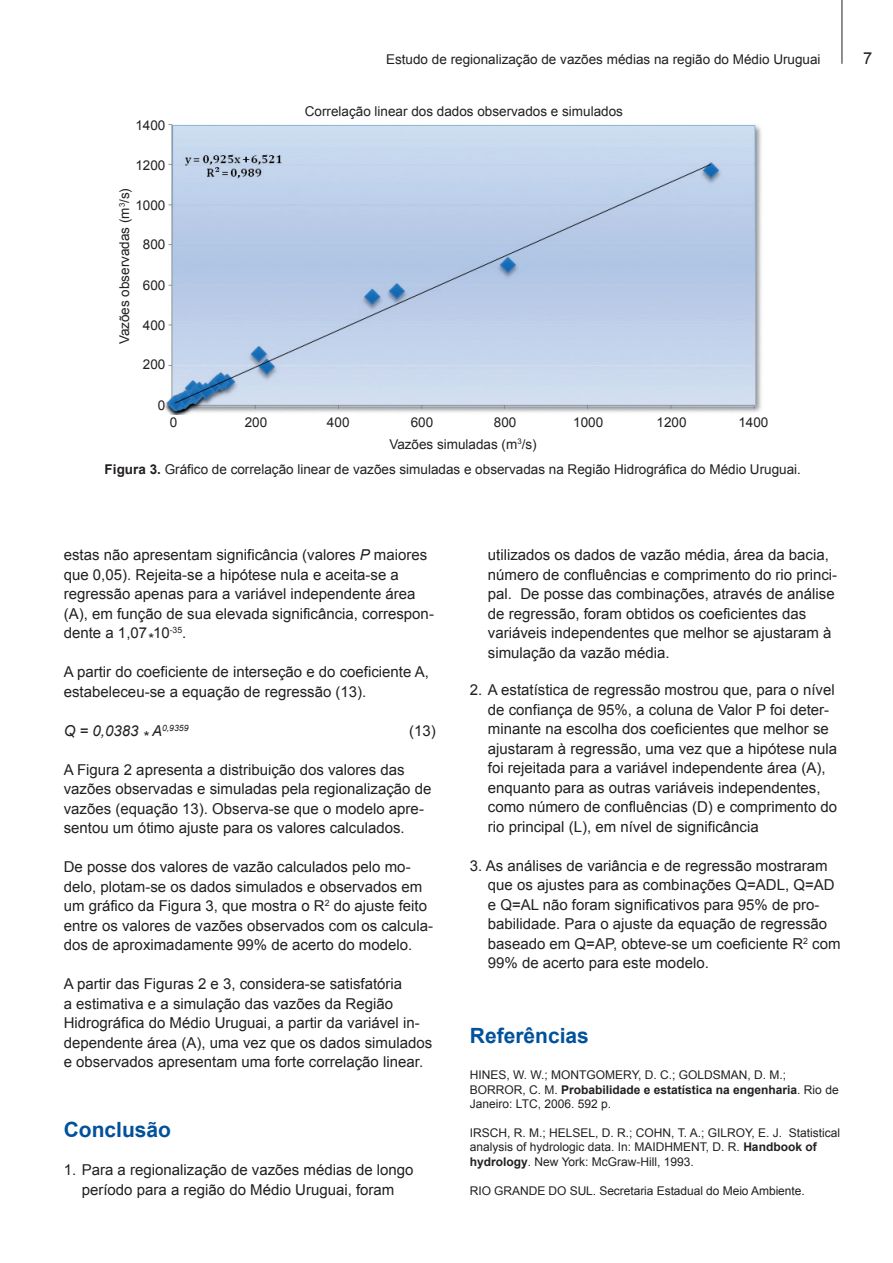
<style>
.page{position:relative;width:893px;height:1263px;background:#fff}
.page>*{position:absolute;margin:0;border:0;box-sizing:border-box;transform-origin:0 0}
.t1{font:700 21px "Arial";color:#01519b}
.t2{font:16.5px "Arial";color:#231f20}
.t3{font:15px/19.5px "Arial";color:#231f20}
.t4{font:italic 15px "Arial";color:#231f20}
.t5{font:13.5px "Arial";color:#231f20}
.t6{font:12px/14.4px "Arial";color:#231f20}
.s1{font-weight:700}
.s2{font-style:italic}
</style>
<div class="page">
<hr style="left:842px;top:0;width:1px;height:64px;background:#231f20">
<img style="left:165px;top:124px;width:597px;height:291px">
<p class="t5" style="left:135px;top:116px;width:32px">1400</p>
<p class="t5" style="left:135px;top:157px;width:32px">1200</p>
<p class="t5" style="left:135px;top:197px;width:32px">1000</p>
<p class="t5" style="left:143px;top:235px;width:24px">800</p>
<p class="t5" style="left:143px;top:276px;width:24px">600</p>
<p class="t5" style="left:143px;top:317px;width:24px">400</p>
<p class="t5" style="left:143px;top:356px;width:24px">200</p>
<p class="t5" style="left:116px;top:344px;width:158px;rotate:-90deg">Vazões observadas (m<sup>3</sup>/s)</p>
<p class="t5" style="left:158px;top:396px;width:9px">0</p>
<p class="t5" style="left:386px;top:50px;width:436px">Estudo de regionalização de vazões médias na região do Médio Uruguai</p>
<p class="t2" style="left:863px;top:48px;width:11px">7</p>
<p class="t5" style="left:305px;top:103px;width:320px">Correlação linear dos dados observados e simulados</p>
<p class="t5" style="left:170px;top:413px;width:9px">0</p>
<p class="t5" style="left:245px;top:413px;width:24px">200</p>
<p class="t5" style="left:327px;top:413px;width:24px">400</p>
<p class="t5" style="left:411px;top:413px;width:24px">600</p>
<p class="t5" style="left:494px;top:413px;width:24px">800</p>
<p class="t5" style="left:573px;top:413px;width:32px">1000</p>
<p class="t5" style="left:657px;top:413px;width:32px">1200</p>
<p class="t5" style="left:738px;top:413px;width:32px">1400</p>
<p class="t5" style="left:389px;top:435px;width:149px">Vazões simuladas (m<sup>3</sup>/s)</p>
<p class="t5" style="left:105px;top:461px;width:698px"><span class="s1">Figura 3.</span> Gráfico de correlação linear de vazões simuladas e observadas na Região Hidrográfica do Médio Uruguai.</p>
<p class="t3" style="left:64px;top:545px;width:372px">estas não apresentam significância (valores <span class="s2">P</span> maiores que 0,05). Rejeita-se a hipótese nula e aceita-se a regressão apenas para a variável independente área (A), em função de sua elevada significância, correspon&shy;dente a 1,07<span class="s2">*</span>10<sup>-35</sup>.</p>
<p class="t3" style="left:64px;top:662px;width:367px">A partir do coeficiente de interseção e do coeficiente A, estabeleceu-se a equação de regressão (13).</p>
<p class="t4" style="left:64px;top:721px;width:126px">Q = 0,0383 * A<sup>0,9359</sup></p>
<p class="t3" style="left:409px;top:721px;width:28px">(13)</p>
<p class="t3" style="left:64px;top:760px;width:369px">A Figura 2 apresenta a distribuição dos valores das vazões observadas e simuladas pela regionalização de vazões (equação 13). Observa-se que o modelo apre&shy;sentou um ótimo ajuste para os valores calculados.</p>
<p class="t3" style="left:64px;top:857px;width:371px">De posse dos valores de vazão calculados pelo mo&shy;delo, plotam-se os dados simulados e observados em um gráfico da Figura 3, que mostra o R<sup>2</sup> do ajuste feito entre os valores de vazões observados com os calcula&shy;dos de aproximadamente 99% de acerto do modelo.</p>
<p class="t3" style="left:64px;top:974px;width:370px">A partir das Figuras 2 e 3, considera-se satisfatória<br>a estimativa e a simulação das vazões da Região Hidrográfica do Médio Uruguai, a partir da variável in&shy;dependente área (A), uma vez que os dados simulados e observados apresentam uma forte correlação linear.</p>
<h1 class="t1" style="left:64px;top:1115px;width:109px">Conclusão</h1>
<p class="t3" style="left:64px;top:1160px;width:351px;text-align:center">1. Para a regionalização de vazões médias de longo período para a região do Médio Uruguai, foram</p>
<p class="t3" style="left:488px;top:545px;width:351px">utilizados os dados de vazão média, área da bacia, número de confluências e comprimento do rio princi&shy;pal. De posse das combinações, através de análise de regressão, foram obtidos os coeficientes das variáveis independentes que melhor se ajustaram à simulação da vazão média.</p>
<p class="t3" style="left:488px;top:680px;width:351px;text-indent:-18px">2. A estatística de regressão mostrou que, para o nível de confiança de 95%, a coluna de Valor P foi deter&shy;minante na escolha dos coeficientes que melhor se ajustaram à regressão, uma vez que a hipótese nula foi rejeitada para a variável independente área (A), enquanto para as outras variáveis independentes, como número de confluências (D) e comprimento do rio principal (L), em nível de significância</p>
<p class="t3" style="left:488px;top:856px;width:354px;text-indent:-18px">3. As análises de variância e de regressão mostraram que os ajustes para as combinações Q=ADL, Q=AD e Q=AL não foram significativos para 95% de pro&shy;babilidade. Para o ajuste da equação de regressão baseado em Q=AP, obteve-se um coeficiente R<sup>2</sup> com 99% de acerto para este modelo.</p>
<h1 class="t1" style="left:470px;top:1022px;width:121px">Referências</h1>
<p class="t6" style="left:470px;top:1068px;width:370px">HINES, W. W.; MONTGOMERY, D. C.; GOLDSMAN, D. M.;<br>BORROR, C. M. <span class="s1">Probabilidade e estatística na engenharia</span>. Rio de<br>Janeiro: LTC, 2006. 592 p.</p>
<p class="t6" style="left:470px;top:1125px;width:372px">IRSCH, R. M.; HELSEL, D. R.; COHN, T. A.; GILROY, E. J. Statistical analysis of hydrologic data. In: MAIDHMENT, D. R. <span class="s1">Handbook of hydrology</span>. New York: McGraw-Hill, 1993.</p>
<p class="t6" style="left:470px;top:1183px;width:336px">RIO GRANDE DO SUL. Secretaria Estadual do Meio Ambiente.</p>
</div>
